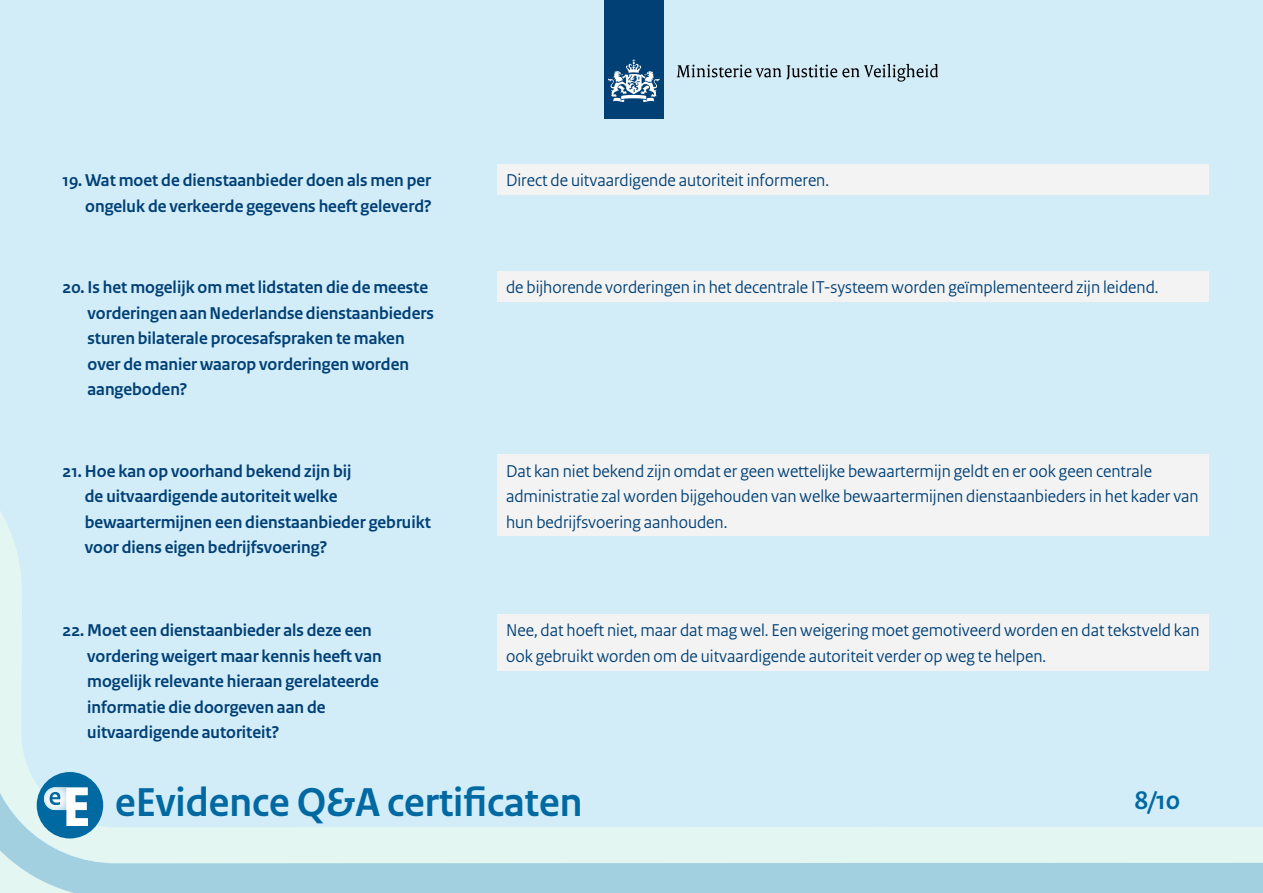
<style>
.page{position:relative;width:1263px;height:893px;background:#d2ecf8}
.page>*{position:absolute;margin:0;border:0;box-sizing:border-box;transform-origin:0 0}
.t1{font:700 42.45px "Rijksoverheid Sans Heading";color:#0069a1}
.t2{font:700 26.85px "Rijksoverheid Sans Heading";color:#0069a1}
.t3{font:700 18px/25.5px "Rijksoverheid Sans Heading";color:#004075}
.t4{font:18px/25.5px "Rijksoverheid Sans Heading";color:#004075}
</style>
<div class="page">
<div style="left:604px;top:0;width:59px;height:119px;background:#004075"></div>
<svg style="left:608px;top:59px;width:51px;height:43px"></svg>
<svg style="left:677px;top:64px;width:261px;height:18px"></svg>
<div style="left:0;top:863px;width:1263px;height:30px;background:#a3d0e1"></div>
<svg style="left:0;top:454px;width:1263px;height:409px"></svg>
<div style="left:37px;top:772px;width:66px;height:66px;background:#0069a1;border-radius:50%"></div>
<svg style="left:44px;top:787px;width:44px;height:39px"></svg>
<div style="left:497px;top:164px;width:712px;height:31px;background:#f3f3f3"></div>
<div style="left:497px;top:271px;width:712px;height:31px;background:#f3f3f3"></div>
<div style="left:497px;top:455px;width:712px;height:81px;background:#f3f3f3"></div>
<div style="left:497px;top:614px;width:712px;height:56px;background:#f3f3f3"></div>
<p class="t3" style="left:63px;top:168px;width:371px;text-align:right">19. Wat moet de dienstaanbieder doen als men per ongeluk de verkeerde gegevens heeft geleverd?</p>
<p class="t3" style="left:88px;top:275px;width:348px;text-indent:-25px">20. Is het mogelijk om met lidstaten die de meeste vorderingen aan Nederlandse dienstaanbieders sturen bilaterale procesafspraken te maken over de manier waarop vorderingen worden aangeboden?</p>
<p class="t3" style="left:85px;top:458px;width:347px;text-indent:-22px">21. Hoe kan op voorhand bekend zijn bij<br>de uitvaardigende autoriteit welke bewaartermijnen een dienstaanbieder gebruikt voor diens eigen bedrijfsvoering?</p>
<p class="t3" style="left:87px;top:618px;width:296px;text-indent:-25px">22. Moet een dienstaanbieder als deze een vordering weigert maar kennis heeft van mogelijk relevante hieraan gerelateerde informatie die doorgeven aan de uitvaardigende autoriteit?</p>
<p class="t4" style="left:506px;top:168px;width:325px">Direct de uitvaardigende autoriteit informeren.</p>
<p class="t4" style="left:506px;top:275px;width:654px">de bijhorende vorderingen in het decentrale IT-systeem worden geïmplementeerd zijn leidend.</p>
<p class="t4" style="left:506px;top:458px;width:694px">Dat kan niet bekend zijn omdat er geen wettelijke bewaartermijn geldt en er ook geen centrale administratie zal worden bijgehouden van welke bewaartermijnen dienstaanbieders in het kader van hun bedrijfsvoering aanhouden.</p>
<p class="t4" style="left:506px;top:618px;width:695px">Nee, dat hoeft niet, maar dat mag wel. Een weigering moet gemotiveerd worden en dat tekstveld kan ook gebruikt worden om de uitvaardigende autoriteit verder op weg te helpen.</p>
<h1 class="t1" style="left:115px;top:778px;width:469px">eEvidence Q&amp;A certificaten</h1>
<h2 class="t2" style="left:1134px;top:785px;width:47px">8/10</h2>
</div>
